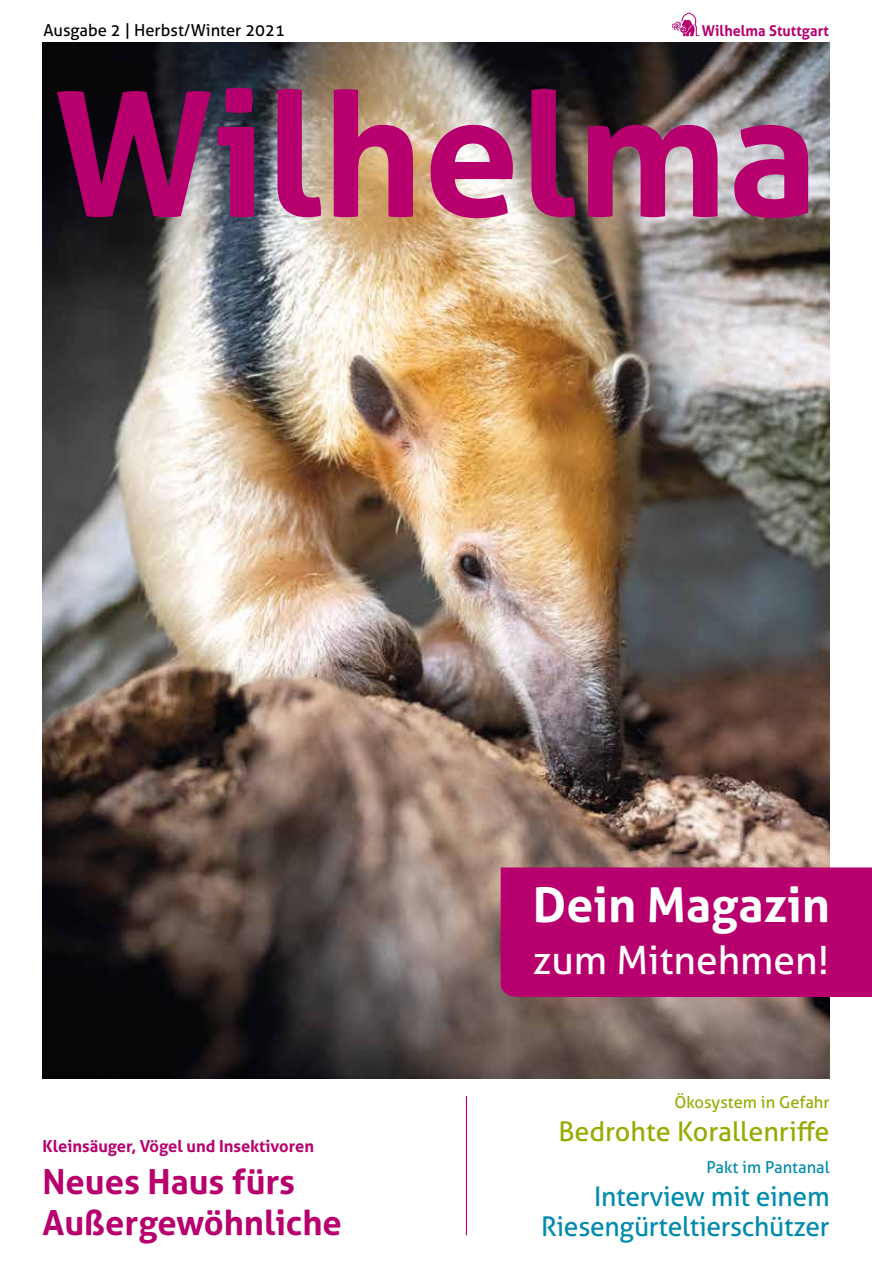
<style>
.page{position:relative;width:872px;height:1263px;background:#fff}
.page>*{position:absolute;margin:0;border:0;box-sizing:border-box;transform-origin:0 0}
.t1{font:700 172.5px "Aller";color:#b7006e}
.t2{font:700 48px "Aller";color:#fff}
.t3{font:39px "Aller";color:#fff}
.t4{font:700 34.5px/41.4px "Aller";color:#b7006e}
.t5{font:27px/30px "Aller";letter-spacing:-.01em;color:#008bad;text-align:right}
.t6{font:27px "Aller";color:#96ab00}
.t7{font:700 16.5px "Aller";color:#b7006e}
.t8{font:16.5px "Aller";color:#000}
.t9{font:16.5px "Aller";color:#96ab00}
.t10{font:16.5px "Aller";color:#008bad}
.t11{font:700 14.85px "Aller";letter-spacing:.005em;color:#b7006e;scale:.96 1}
</style>
<div class="page">
<img style="left:43px;top:43px;width:786px;height:1035px">
<div style="left:500px;top:867px;width:372px;height:130px;background:#b7006e"></div>
<hr style="left:466px;top:1096px;width:1px;height:139px;background:#b7006e">
<div style="left:542px;top:1076px;width:304px;height:83px;background:#fff"></div>
<svg style="left:672px;top:13px;width:27px;height:23px"></svg>
<p class="t8" style="left:43px;top:20px;width:243px">Ausgabe 2 | Herbst/Winter 2021</p>
<p class="t11" style="left:702px;top:21px;width:134px">Wilhelma Stuttgart</p>
<h1 class="t1" style="left:54px;top:48px;width:765px">Wilhelma</h1>
<p class="t7" style="left:43px;top:1136px;width:273px">Kleinsäuger, Vögel und Insektivoren</p>
<p class="t4" style="left:43px;top:1160px;width:301px">Neues Haus fürs<br>Außergewöhnliche</p>
<h2 class="t2" style="left:533px;top:875px;width:299px">Dein Magazin</h2>
<h3 class="t3" style="left:533px;top:937px;width:298px">zum Mitnehmen!</h3>
<p class="t9" style="left:674px;top:1092px;width:157px">Ökosystem in Gefahr</p>
<p class="t6" style="left:558px;top:1115px;width:273px">Bedrohte Korallenriffe</p>
<p class="t10" style="left:706px;top:1157px;width:125px">Pakt im Pantanal</p>
<p class="t5" style="left:541px;top:1181px;width:290px">Interview mit einem<br>Riesengürteltierschützer</p>
</div>
